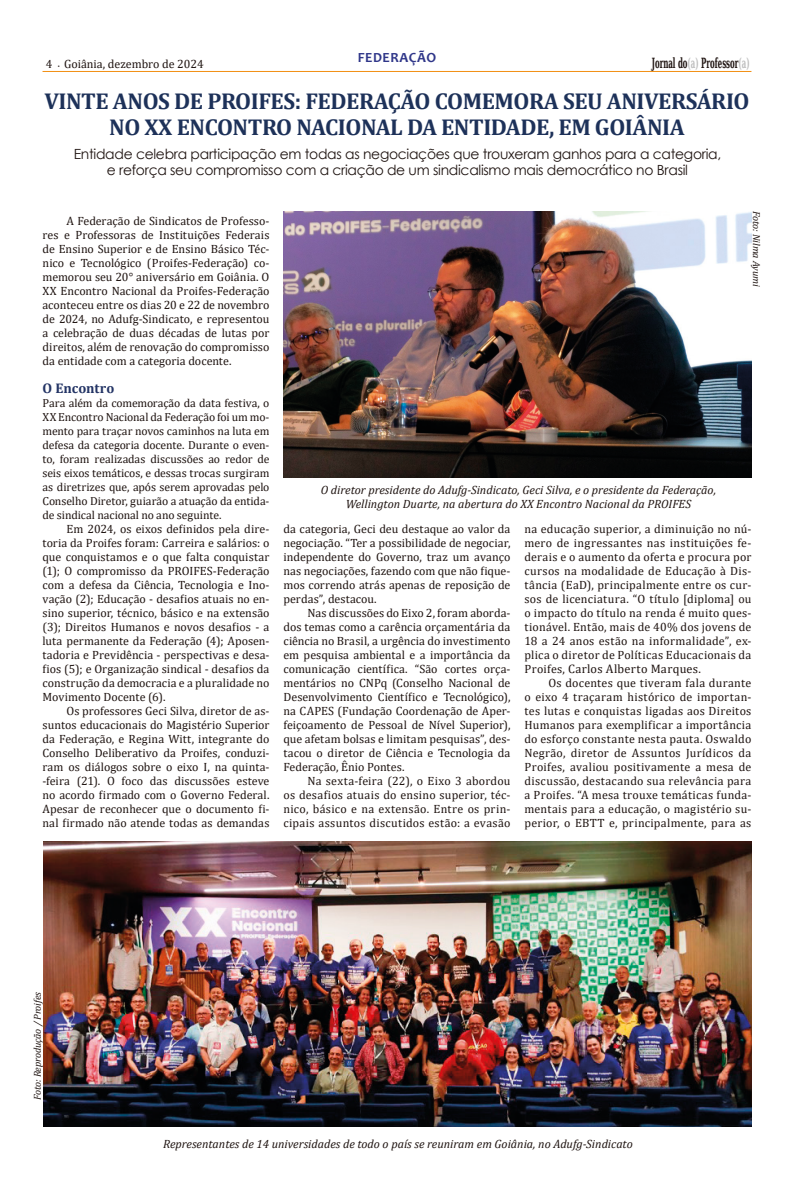
<style>
.page{position:relative;width:794px;height:1191px;background:#fff}
.page>*{position:absolute;margin:0;border:0;box-sizing:border-box;transform-origin:0 0}
.t1{font:700 23px/26px "Cambria";letter-spacing:-.02em;color:#1d3159;text-align:center}
.t2{font:14px/16px "Century Gothic";letter-spacing:-.02em;color:#1f1411;text-align:center}
.t3{font:700 14px "DejaVu Serif";color:#1f1411;scale:.5 1}
.Texto{font:700 14px "Cambria";color:#233465}
.t4{font:700 14px "Candara";letter-spacing:.04em;color:#2f3689}
.Texto-2{font:12.3px "Cambria";letter-spacing:.02em;color:#1f1411}
.Texto-3{font:12px/14px "Cambria";letter-spacing:.005em;color:#1f1411;text-align:justify}
.t5{font:italic 12px "Cambria";color:#1f1411}
.Texto-4{font:11.7px/14px "Cambria";letter-spacing:-.005em;color:#1f1411;text-align:justify}
.Olho{font:italic 10px "Cambria";letter-spacing:-.01em;color:#1f1411}
.s1{font-family:"Minion Pro"}
.s2{color:#bebebe}
.s3{font-size:12px}
</style>
<div class="page">
<img style="left:44px;top:841px;width:707px;height:285px">
<img style="left:283px;top:211px;width:468px;height:266px">
<hr style="left:43px;top:71px;width:708px;height:1px;background:#f28e11">
<p class="t4" style="left:358px;top:49px;width:80px">FEDERAÇÃO</p>
<p class="Texto-3" style="left:46px;top:57px;width:160px">4 <span class="s1">∙</span> Goiânia, dezembro de 2024</p>
<p class="t3" style="left:651px;top:52px;width:198px">Jornal do<span class="s2">(a)</span> Professor<span class="s2">(a)</span></p>
<p class="t1" style="left:44px;top:88px;width:706px">VINTE ANOS DE PROIFES: FEDERAÇÃO COMEMORA SEU ANIVERSÁRIO<br>NO XX ENCONTRO NACIONAL DA ENTIDADE, EM GOIÂNIA</p>
<p class="t2" style="left:74px;top:145px;width:649px">Entidade celebra participação em todas as negociações que trouxeram ganhos para a categoria, e reforça seu compromisso com a criação de um sindicalismo mais democrático no Brasil</p>
<p class="Texto-3" style="left:43px;top:214px;width:228px;text-indent:24px">A Federação de Sindicatos de Professo&shy;res e Professoras de Instituições Federais de Ensino Superior e de Ensino Básico Téc&shy;nico e Tecnológico (Proifes-Federação) co&shy;memorou seu 20° aniversário em Goiânia. O XX Encontro Nacional da Proifes-Federação aconteceu entre os dias 20 e 22 de novembro de 2024, no Adufg-Sindicato, e representou a celebração de duas décadas de lutas por direitos, além de renovação do compromisso da entidade com a categoria docente.</p>
<p class="Texto" style="left:43px;top:378px;width:73px">O Encontro</p>
<p class="Texto-4" style="left:43px;top:396px;width:228px">Para além da comemoração da data festiva, o XX Encontro Nacional da Federação foi um mo&shy;mento para traçar novos caminhos na luta em defesa da categoria docente. Durante o even&shy;to, foram realizadas discussões ao redor de seis eixos temáticos, e dessas trocas surgiram as diretrizes que, após serem aprovadas pelo Conselho Diretor, guiarão a atuação da entida&shy;de sindical nacional no ano seguinte.</p>
<p class="Texto-3" style="left:43px;top:522px;width:228px;text-indent:24px">Em 2024, os eixos definidos pela dire&shy;toria da Proifes foram: Carreira e salários: o que conquistamos e o que falta conquistar (1); O compromisso da PROIFES-Federação com a defesa da Ciência, Tecnologia e Ino&shy;vação (2); Educação - desafios atuais no en&shy;sino superior, técnico, básico e na extensão (3); Direitos Humanos e novos desafios - a luta permanente da Federação (4); Aposen&shy;tadoria e Previdência - perspectivas e desa&shy;fios (5); e Organização sindical - desafios da construção da democracia e a pluralidade no Movimento Docente (6).</p>
<p class="Texto-3" style="left:43px;top:704px;width:228px;text-indent:24px">Os professores Geci Silva, diretor de as&shy;suntos educacionais do Magistério Superior da Federação, e Regina Witt, integrante do Conselho Deliberativo da Proifes, conduzi&shy;ram os diálogos sobre o eixo I, na quinta--feira (21). O foco das discussões esteve no acordo firmado com o Governo Federal.<br>Apesar de reconhecer que o documento fi&shy;nal firmado não atende todas as demandas</p>
<p class="Olho" style="left:764px;top:211px;width:77px;rotate:90deg">Foto: Nilma Ayumi</p>
<p class="t5" style="left:321px;top:481px;width:397px">O diretor presidente do Adufg-Sindicato, Geci Silva, e o presidente da Federação,</p>
<p class="t5" style="left:346px;top:495px;width:347px">Wellington Duarte, na abertura do XX Encontro Nacional da PROIFES</p>
<p class="Texto-3" style="left:283px;top:522px;width:228px">da categoria, Geci deu destaque ao valor da negociação. “Ter a possibilidade de negociar, independente do Governo, traz um avanço nas negociações, fazendo com que não fique&shy;mos correndo atrás apenas de reposição de perdas”, destacou.</p>
<p class="Texto-3" style="left:283px;top:606px;width:228px;text-indent:24px">Nas discussões do Eixo 2, foram aborda&shy;dos temas como a carência orçamentária da ciência no Brasil, a urgência do investimento em pesquisa ambiental e a importância da comunicação científica. “São cortes orça&shy;mentários no CNPq (Conselho Nacional de Desenvolvimento Científico e Tecnológico), na CAPES (Fundação Coordenação de Aper&shy;feiçoamento de Pessoal de Nível Superior), que afetam bolsas e limitam pesquisas”, des&shy;tacou o diretor de Ciência e Tecnologia da Federação, Ênio Pontes.</p>
<p class="Texto-3" style="left:283px;top:774px;width:228px;text-indent:24px">Na sexta-feira (22), o Eixo 3 abordou os desafios atuais do ensino superior, téc&shy;nico, básico e na extensão. Entre os prin&shy;cipais assuntos discutidos estão: a evasão</p>
<p class="Texto-3" style="left:524px;top:522px;width:228px">na educação superior, a diminuição no nú&shy;mero de ingressantes nas instituições fe&shy;derais e o aumento da oferta e procura por cursos na modalidade de Educação à Dis&shy;tância (EaD), principalmente entre os cur&shy;sos de licenciatura. “O título [diploma] ou o impacto do título na renda é muito ques&shy;tionável. Então, mais de 40% dos jovens de 18 a 24 anos estão na informalidade”, ex&shy;plica o diretor de Políticas Educacionais da</p>
<p class="Texto-2" style="left:524px;top:662px;width:178px"><span class="s3">Proifes,</span> Carlos Alberto Marques.</p>
<p class="Texto-3" style="left:524px;top:676px;width:228px;text-indent:24px">Os docentes que tiveram fala durante o eixo 4 traçaram histórico de importan&shy;tes lutas e conquistas ligadas aos Direitos Humanos para exemplificar a importância do esforço constante nesta pauta. Oswaldo Negrão, diretor de Assuntos Jurídicos da Proifes, avaliou positivamente a mesa de discussão, destacando sua relevância para a Proifes. “A mesa trouxe temáticas funda&shy;mentais para a educação, o magistério su&shy;perior, o EBTT e, principalmente, para as</p>
<p class="Olho" style="left:30px;top:1100px;width:110px;rotate:-90deg">Foto: Reprodução / Proifes</p>
<p class="t5" style="left:163px;top:1135px;width:471px">Representantes de 14 universidades de todo o país se reuniram em Goiânia, no Adufg-Sindicato</p>
</div>
